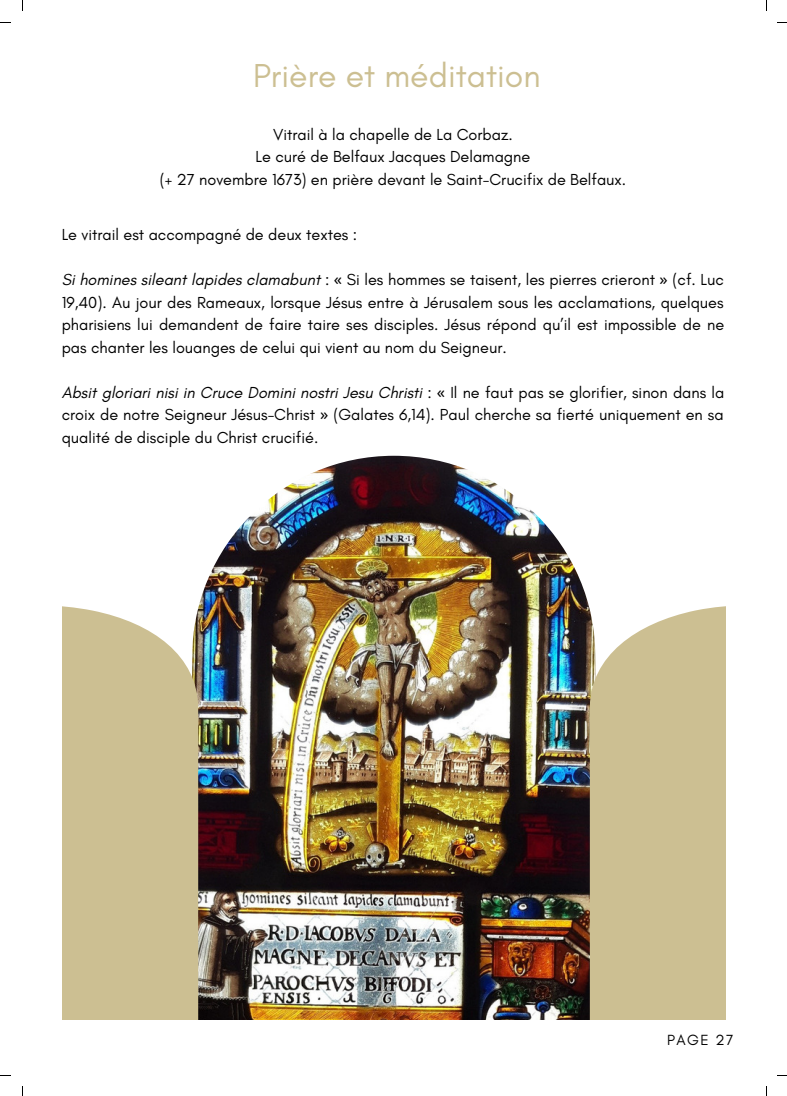
<style>
.page{position:relative;width:787px;height:1096px;background:#fff}
.page>*{position:absolute;margin:0;border:0;box-sizing:border-box;transform-origin:0 0}
.t1{font:33.75px "Glacial Indifference";color:#ccbf92}
.t2{font:16.25px/22.5px "Glacial Indifference";color:#000;text-align:justify}
.t3{font:15px "Glacial Indifference";letter-spacing:.09em;color:#000}
.s1{font-style:italic}
.s2{font-family:"Noto Sans"}
</style>
<div class="page">
<img style="left:198px;top:455px;width:392px;height:564px">
<div style="left:590px;top:606px;width:136px;height:413px;background:#ccbf92"></div>
<div style="left:62px;top:606px;width:136px;height:413px;background:#ccbf92"></div>
<h1 class="t1" style="left:253px;top:55px;width:289px">Prière et méditation</h1>
<p class="t2" style="left:160px;top:123px;width:468px;text-align:center">Vitrail à la chapelle de La Corbaz.<br>Le curé de Belfaux Jacques Delamagne<br>(+ 27 novembre 1673) en prière devant le Saint-Crucifix de Belfaux.</p>
<p class="t2" style="left:62px;top:223px;width:297px">Le vitrail est accompagné de deux textes :</p>
<p class="t2" style="left:62px;top:268px;width:664px"><span class="s1">Si homines sileant lapides clamabunt</span> : <span class="s2">«</span> Si les hommes se taisent, les pierres crieront <span class="s2">»</span> (cf. Luc 19,40). Au jour des Rameaux, lorsque Jésus entre à Jérusalem sous les acclamations, quelques pharisiens lui demandent de faire taire ses disciples. Jésus répond qu’il est impossible de ne pas chanter les louanges de celui qui vient au nom du Seigneur.</p>
<p class="t2" style="left:62px;top:381px;width:664px"><span class="s1">Absit gloriari nisi in Cruce Domini nostri Jesu Christi</span> : <span class="s2">«</span> Il ne faut pas se glorifier, sinon dans la croix de notre Seigneur Jésus-Christ <span class="s2">»</span> (Galates 6,14). Paul cherche sa fierté uniquement en sa qualité de disciple du Christ crucifié.</p>
<p class="t3" style="left:667px;top:1030px;width:68px">PAGE 27</p>
</div>
